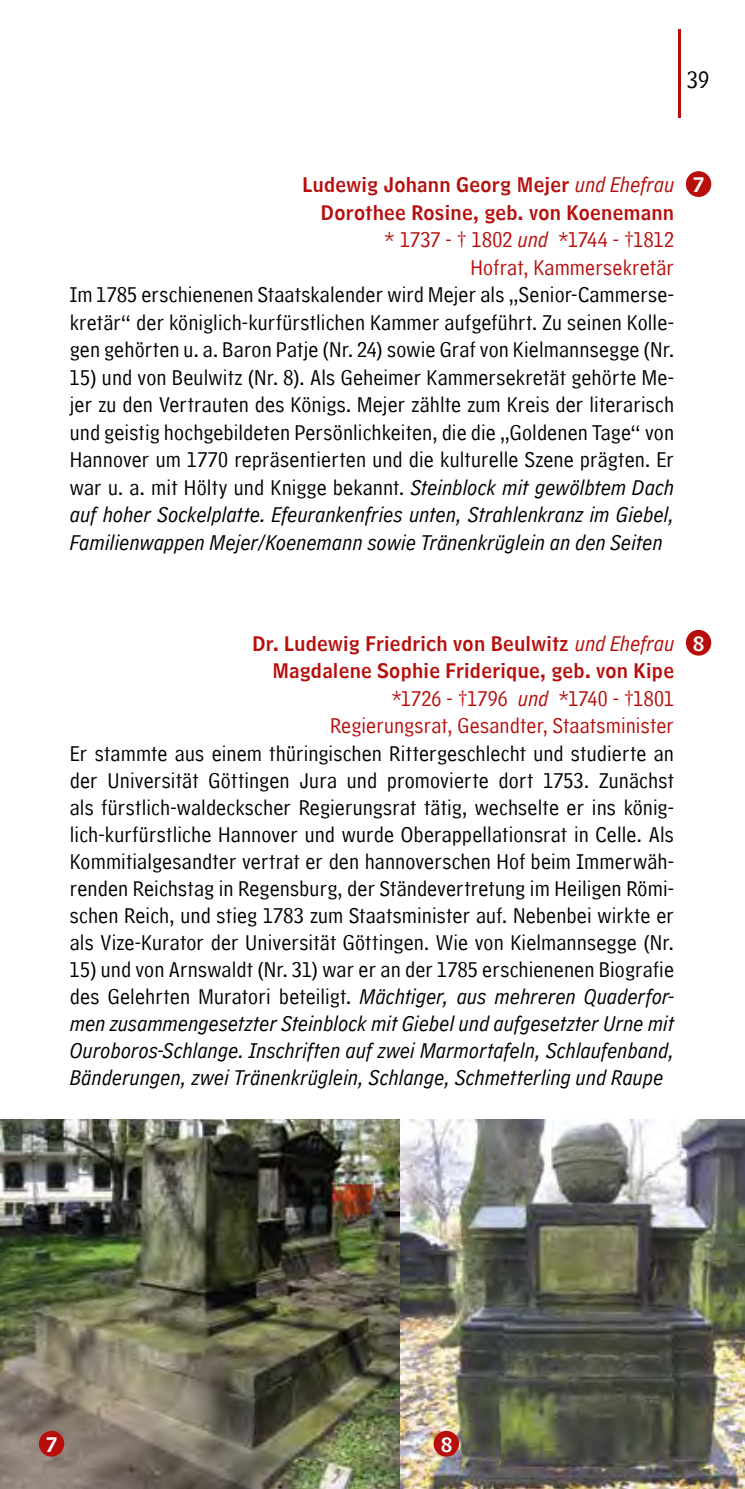
<style>
.page{position:relative;width:745px;height:1489px;background:#fff}
.page>*{position:absolute;margin:0;border:0;box-sizing:border-box;transform-origin:0 0}
.t1{font:25px "Hannover Millennial Comment";color:#000}
.t2{font:22.5px/27.5px "Hannover Millennial Comment";letter-spacing:.005em;color:#000;text-align:justify}
.t3{font:italic 22.5px/27px "Hannover Millennial Comment";letter-spacing:.005em;color:#000;text-align:justify}
.t4{font:22.5px/27.5px "Hannover Millennial Comment";letter-spacing:.005em;color:#b70e0c;text-align:right}
.t5{font:20px/27.5px "Hannover Millennial Headline";letter-spacing:.015em;color:#b70e0c;text-align:right}
.t6{font:20px "Hannover Millennial Headline";color:#fff}
.s1{font-family:"Hannover Millennial Comment";font-style:italic;font-size:22.5px}
.s2{font-style:italic}
.s3{font-style:normal}
</style>
<div class="page">
<img style="left:0;top:1119px;width:400px;height:369px">
<img style="left:400px;top:1119px;width:344px;height:369px">
<hr style="left:677px;top:29px;width:3px;height:88px;background:#b70e0c">
<div style="left:685px;top:171px;width:25px;height:26px;background:#b70e0c;border-radius:50%"></div>
<div style="left:39px;top:1430px;width:25px;height:26px;background:#b70e0c;border-radius:50%"></div>
<div style="left:433px;top:1430px;width:25px;height:26px;background:#b70e0c;border-radius:50%"></div>
<div style="left:685px;top:630px;width:25px;height:25px;background:#b70e0c;border-radius:50%"></div>
<p class="t1" style="left:686px;top:67px;width:24px">39</p>
<p class="t5" style="left:302px;top:171px;width:373px">Ludewig Johann Georg Mejer <span class="s1">und Ehefrau<br></span>Dorothee Rosine, geb. von Koenemann</p>
<p class="t4" style="left:383px;top:227px;width:291px">* 1737 - † 1802 <span class="s2">und</span> *1744 - †1812<br>Hofrat, Kammersekretär</p>
<p class="t2" style="left:70px;top:282px;width:605px">Im 1785 erschienenen Staatskalender wird Mejer als „Senior-Cammerse&shy;kretär“ der königlich-kurfürstlichen Kammer aufgeführt. Zu seinen Kolle&shy;gen gehörten u. a. Baron Patje (Nr. 24) sowie Graf von Kielmannsegge (Nr.</p>
<p class="t2" style="left:70px;top:364px;width:605px">15) und von Beulwitz (Nr. 8). Als Geheimer Kammersekretät gehörte Me&shy;jer zu den Vertrauten des Königs. Mejer zählte zum Kreis der literarisch und geistig hochgebildeten Persönlichkeiten, die die „Goldenen Tage“ von Hannover um 1770 repräsentierten und die kulturelle Szene prägten. Er war u. a. mit Hölty und Knigge bekannt. <span class="s2">Steinblock mit gewölbtem Dach auf hoher Sockelplatte. Efeurankenfries unten, Strahlenkranz im Giebel, Familienwappen Mejer/Koenemann sowie Tränenkrüglein an den Seiten</span></p>
<p class="t6" style="left:692px;top:173px;width:13px">7</p>
<p class="t5" style="left:252px;top:630px;width:423px">Dr. Ludewig Friedrich von Beulwitz <span class="s1">und Ehefrau<br></span>Magdalene Sophie Friderique, geb. von Kipe</p>
<p class="t4" style="left:330px;top:685px;width:345px">*1726 - †1796 <span class="s2">und</span> *1740 - †1801<br>Regierungsrat, Gesandter, Staatsminister</p>
<p class="t2" style="left:70px;top:740px;width:605px">Er stammte aus einem thüringischen Rittergeschlecht und studierte an der Universität Göttingen Jura und promovierte dort 1753. Zunächst als fürstlich-waldeckscher Regierungsrat tätig, wechselte er ins könig&shy;lich-kurfürstliche Hannover und wurde Oberappellationsrat in Celle. Als Kommitialgesandter vertrat er den hannoverschen Hof beim Immerwäh&shy;renden Reichstag in Regensburg, der Ständevertretung im Heiligen Römi&shy;schen Reich, und stieg 1783 zum Staatsminister auf. Nebenbei wirkte er als Vize-Kurator der Universität Göttingen. Wie von Kielmannsegge (Nr.</p>
<p class="t3" style="left:70px;top:956px;width:605px"><span class="s3">15) und von Arnswaldt (Nr. 31) war er an der 1785 erschienenen Biografie des Gelehrten Muratori beteiligt.</span> Mächtiger, aus mehreren Quaderfor&shy;men zusammengesetzter Steinblock mit Giebel und aufgesetzter Urne mit Ouroboros-Schlange. Inschriften auf zwei Marmortafeln, Schlaufenband, Bänderungen, zwei Tränenkrüglein, Schlange, Schmetterling und Raupe</p>
<p class="t6" style="left:692px;top:631px;width:13px">8</p>
<p class="t6" style="left:46px;top:1432px;width:13px">7</p>
<p class="t6" style="left:441px;top:1432px;width:13px">8</p>
</div>
